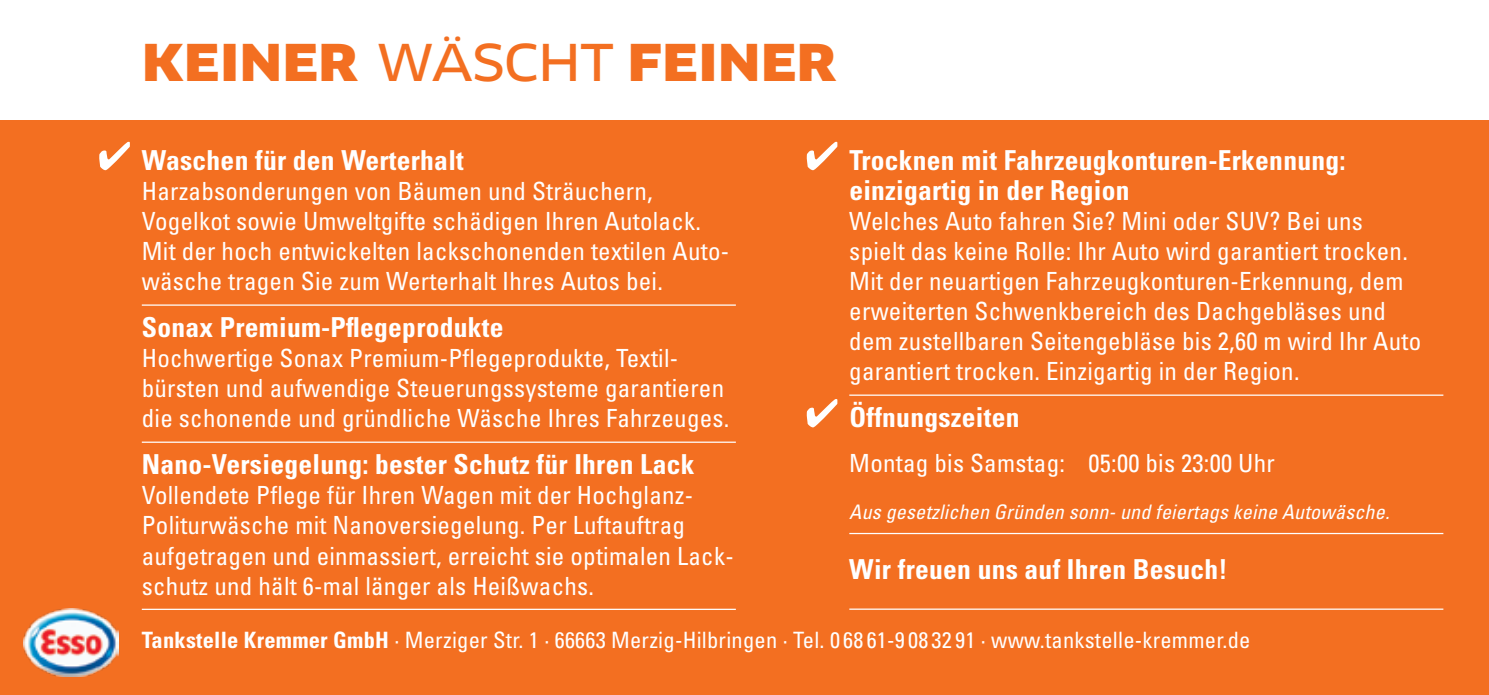
<style>
.page{position:relative;width:1489px;height:695px;background:#fff}
.page>*{position:absolute;margin:0;border:0;box-sizing:border-box;transform-origin:0 0}
.t1{font:900 expanded 49.5px "Clan Pro";letter-spacing:.01em;color:#f36f21}
.t2{font:700 condensed 27.5px/30px "Univers LT Std";letter-spacing:.01em;color:#fff}
.t3{font:condensed 25px/30px "Univers LT Std";letter-spacing:.01em;color:#fff}
.t4{font:condensed 22.5px "Univers LT Std";letter-spacing:.01em;color:#fff}
.t5{font:italic condensed 20px "Univers LT Std";letter-spacing:.01em;color:#fff}
.s1{font-family:"Clan Pro Wide News";font-weight:400;font-stretch:normal}
.s2{font-size:36.25px;color:#fff}
.s3{font-weight:700}
</style>
<div class="page">
<div style="left:0;top:120px;width:1488px;height:574px;background:#f36f21"></div>
<hr style="left:142px;top:304px;width:593px;height:2px;background:#fff">
<hr style="left:142px;top:441px;width:593px;height:2px;background:#fff">
<hr style="left:142px;top:608px;width:593px;height:2px;background:#fff">
<svg style="left:99px;top:142px;width:31px;height:28px"></svg>
<hr style="left:849px;top:394px;width:594px;height:2px;background:#fff">
<hr style="left:849px;top:533px;width:594px;height:1px;background:#fff">
<hr style="left:849px;top:608px;width:594px;height:1px;background:#fff">
<svg style="left:806px;top:142px;width:31px;height:28px"></svg>
<svg style="left:806px;top:399px;width:31px;height:28px"></svg>
<img style="left:23px;top:608px;width:95px;height:68px">
<h1 class="t1" style="left:142px;top:33px;width:863px">KEINER <span class="s1">WÄSCHT</span> FEINER <span class="s2">OFFEN!</span></h1>
<p class="t2" style="left:142px;top:145px;width:323px">Waschen für den Werterhalt</p>
<p class="t3" style="left:142px;top:176px;width:589px">Harzabsonderungen von Bäumen und Sträuchern, Vogelkot sowie Umweltgifte schädigen Ihren Autolack.<br>Mit der hoch entwickelten lackschonenden textilen Auto&shy;wäsche tragen Sie zum Werterhalt Ihres Autos bei.</p>
<p class="t2" style="left:142px;top:312px;width:363px">Sonax Premium-Pflegeprodukte</p>
<p class="t3" style="left:142px;top:343px;width:589px">Hochwertige Sonax Premium-Pflegeprodukte, Textil&shy;bürsten und aufwendige Steuerungssysteme garantieren die schonende und gründliche Wäsche Ihres Fahrzeuges.</p>
<p class="t2" style="left:99px;top:449px;width:596px">￼ Nano-Versiegelung: bester Schutz für Ihren Lack</p>
<p class="t3" style="left:142px;top:480px;width:593px">Vollendete Pflege für Ihren Wagen mit der Hochglanz-Politurwäsche mit Nanoversiegelung. Per Luftauftrag aufgetragen und einmassiert, erreicht sie optimalen Lack&shy;schutz und hält 6-mal länger als Heißwachs.</p>
<p class="t2" style="left:849px;top:145px;width:497px">Trocknen mit Fahrzeugkonturen-Erkennung: einzigartig in der Region</p>
<p class="t3" style="left:849px;top:206px;width:573px">Welches Auto fahren Sie? Mini oder SUV? Bei uns spielt das keine Rolle: Ihr Auto wird garantiert trocken.<br>Mit der neuartigen Fahrzeugkonturen-Erkennung, dem erweiterten Schwenkbereich des Dachgebläses und dem zustellbaren Seitengebläse bis 2,60 m wird Ihr Auto garantiert trocken. Einzigartig in der Region.</p>
<p class="t2" style="left:849px;top:402px;width:172px">Öffnungszeiten</p>
<p class="t3" style="left:849px;top:448px;width:427px">Montag bis Samstag: 05:00 bis 23:00 Uhr</p>
<p class="t5" style="left:849px;top:499px;width:541px">Aus gesetzlichen Gründen sonn- und feiertags keine Autowäsche.</p>
<p class="t2" style="left:849px;top:553px;width:380px">Wir freuen uns auf Ihren Besuch!</p>
<p class="t4" style="left:142px;top:626px;width:1110px"><span class="s3">Tankstelle Kremmer GmbH</span> · Merziger Str. 1 · 66663 Merzig-Hilbringen · Tel. 0 68 61-9 08 32 91 · www.tankstelle-kremmer.de</p>
</div>
